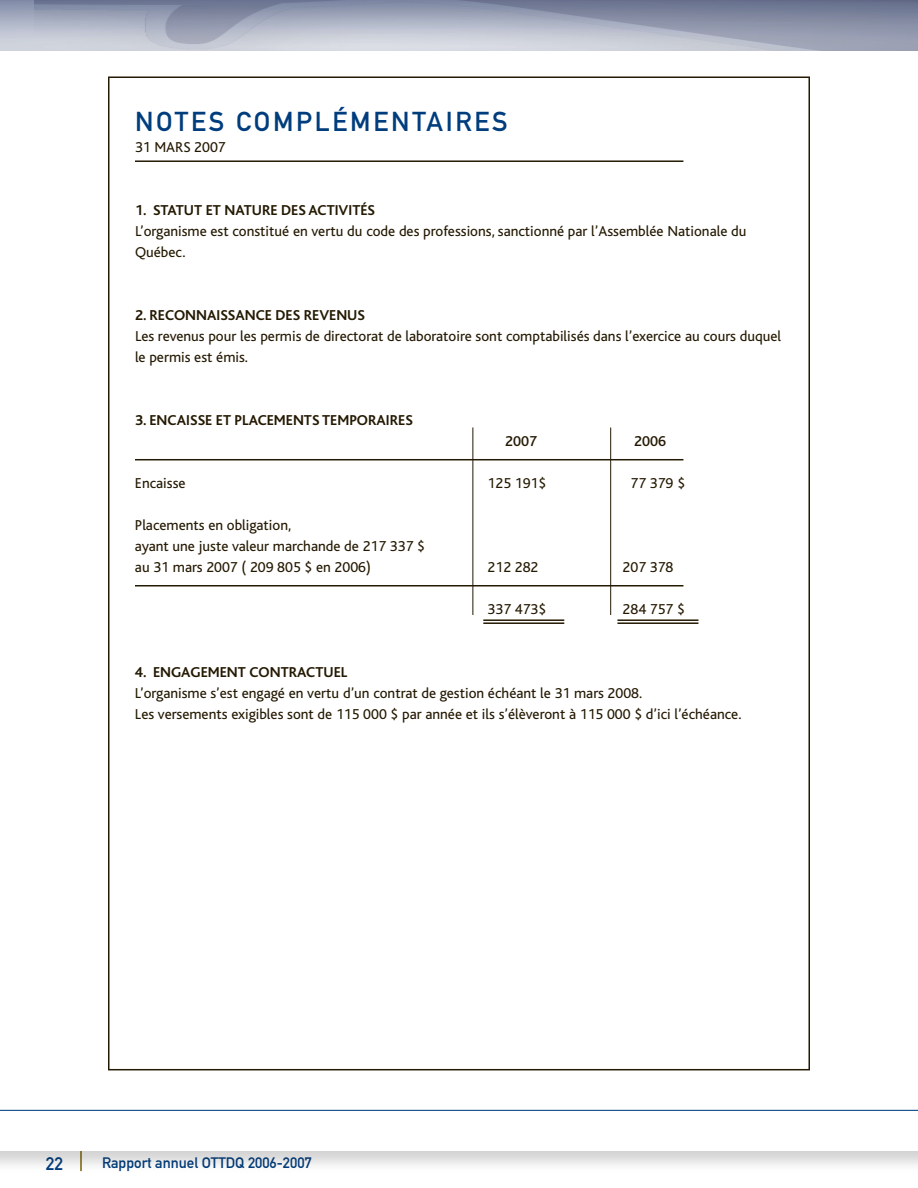
<style>
.page{position:relative;width:918px;height:1188px;background:#fff}
.page>*{position:absolute;margin:0;border:0;box-sizing:border-box;transform-origin:0 0}
.t1{font:27px "DIN Mittelschrift";letter-spacing:.1em;color:#003d7d}
.t2{font:18px "DIN Mittelschrift";color:#003d7d}
.t3{font:15px/21px "Bliss";color:#241902}
.t4{font:700 15px "Bliss";color:#241902}
.t5{font:15px "DIN Mittelschrift";color:#003d7d}
.t6{font:500 15px "Bliss";color:#241902}
</style>
<div class="page">
<img style="left:0;top:0;width:35px;height:51px">
<div style="left:0;top:1110px;width:918px;height:64px;background:#221e1f;opacity:.2"></div>
<div style="left:0;top:1111px;width:918px;height:40px;background:#fff"></div>
<hr style="left:0;top:1110px;width:918px;height:1px;background:#003d7d">
<hr style="left:135px;top:160px;width:548px;height:2px;background:#241902">
<hr style="left:472px;top:428px;width:1px;height:187px;background:#241902">
<hr style="left:610px;top:428px;width:1px;height:187px;background:#241902">
<hr style="left:135px;top:459px;width:548px;height:1px;background:#241902">
<hr style="left:135px;top:585px;width:548px;height:1px;background:#241902">
<hr style="left:483px;top:619px;width:81px;height:2px;background:#241902">
<hr style="left:483px;top:622px;width:81px;height:2px;background:#241902">
<hr style="left:617px;top:619px;width:81px;height:2px;background:#241902">
<hr style="left:617px;top:622px;width:81px;height:2px;background:#241902">
<img style="left:35px;top:0;width:883px;height:51px">
<h1 class="t1" style="left:135px;top:105px;width:374px">NOTES COMPLÉMENTAIRES</h1>
<p class="t3" style="left:135px;top:136px;width:92px">31 MARS 2007</p>
<p class="t4" style="left:135px;top:202px;width:242px">1. STATUT ET NATURE DES ACTIVITÉS</p>
<p class="t3" style="left:135px;top:220px;width:613px">L’organisme est constitué en vertu du code des professions, sanctionné par l’Assemblée Nationale du<br>Québec.</p>
<p class="t4" style="left:135px;top:307px;width:232px">2. RECONNAISSANCE DES REVENUS</p>
<p class="t3" style="left:135px;top:325px;width:648px">Les revenus pour les permis de directorat de laboratoire sont comptabilisés dans l’exercice au cours duquel le permis est émis.</p>
<p class="t4" style="left:135px;top:412px;width:279px">3. ENCAISSE ET PLACEMENTS TEMPORAIRES</p>
<p class="t6" style="left:505px;top:433px;width:33px">2007</p>
<p class="t6" style="left:634px;top:433px;width:33px">2006</p>
<p class="t3" style="left:135px;top:472px;width:52px">Encaisse</p>
<p class="t3" style="left:488px;top:472px;width:60px">125 191 $</p>
<p class="t3" style="left:631px;top:472px;width:56px">77 379 $</p>
<p class="t3" style="left:135px;top:514px;width:292px">Placements en obligation,<br>ayant une juste valeur marchande de 217 337 $ au 31 mars 2007 ( 209 805 $ en 2006)</p>
<p class="t3" style="left:488px;top:556px;width:52px">212 282</p>
<p class="t3" style="left:623px;top:556px;width:52px">207 378</p>
<p class="t3" style="left:488px;top:598px;width:60px">337 473 $</p>
<p class="t3" style="left:623px;top:598px;width:64px">284 757 $</p>
<p class="t4" style="left:135px;top:664px;width:214px">4. ENGAGEMENT CONTRACTUEL</p>
<p class="t3" style="left:135px;top:682px;width:608px">L’organisme s’est engagé en vertu d’un contrat de gestion échéant le 31 mars 2008.<br>Les versements exigibles sont de 115 000 $ par année et ils s’élèveront à 115 000 $ d’ici l’échéance.</p>
<p class="t2" style="left:46px;top:1153px;width:19px">22</p>
<p class="t5" style="left:102px;top:1154px;width:211px">Rapport annuel OTTDQ 2006-2007</p>
</div>
